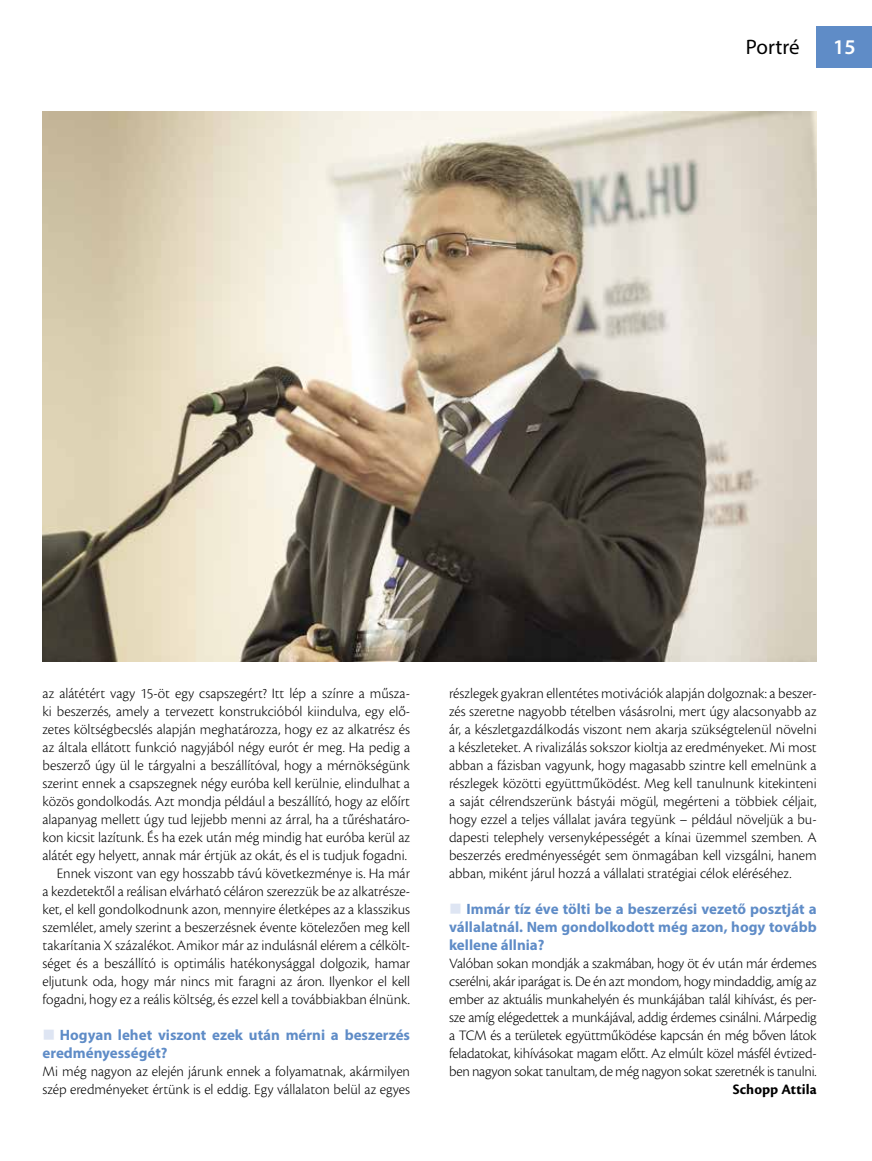
<style>
.page{position:relative;width:872px;height:1161px;background:#fff}
.page>*{position:absolute;margin:0;border:0;box-sizing:border-box;transform-origin:0 0}
.t1{font:21px "Myriad Pro";color:#000}
.t2{font:600 21px "Myriad Pro";color:#fff}
.t3{font:300 15px/18px "Cronos Pro";color:#000;text-align:justify}
.t4{font:700 15px/18px "Myriad Pro";color:#5f8cc7}
.t5{font:700 15px "Cronos Pro";color:#000}
.s1{color:#dee5f3}
</style>
<div class="page">
<div style="left:816px;top:27px;width:56px;height:41px;background:#5f8cc7"></div>
<img style="left:43px;top:111px;width:773px;height:551px">
<h1 class="t1" style="left:746px;top:34px;width:55px">Portré</h1>
<h1 class="t2" style="left:833px;top:34px;width:24px">15</h1>
<p class="t3" style="left:43px;top:684px;width:369px;text-align:right">az alátétért vagy 15-öt egy csapszegért? Itt lép a színre a műsza&shy;ki beszerzés, amely a tervezett konstrukcióból kiindulva, egy elő&shy;zetes költségbecslés alapján meghatározza, hogy ez az alkatrész és az általa ellátott funkció nagyjából négy eurót ér meg. Ha pedig a beszerző úgy ül le tárgyalni a beszállítóval, hogy a mérnökségünk szerint ennek a csapszegnek négy euróba kell kerülnie, elindulhat a közös gondolkodás. Azt mondja például a beszállító, hogy az előírt alapanyag mellett úgy tud lejjebb menni az árral, ha a tűréshatáro&shy;kon kicsit lazítunk. És ha ezek után még mindig hat euróba kerül az alátét egy helyett, annak már értjük az okát, és el is tudjuk fogadni.<br>Ennek viszont van egy hosszabb távú következménye is. Ha már<br>a kezdetektől a reálisan elvárható céláron szerezzük be az alkatrésze&shy;ket, el kell gondolkodnunk azon, mennyire életképes az a klasszikus szemlélet, amely szerint a beszerzésnek évente kötelezően meg kell takarítania X százalékot. Amikor már az indulásnál elérem a célkölt&shy;séget és a beszállító is optimális hatékonysággal dolgozik, hamar eljutunk oda, hogy már nincs mit faragni az áron. Ilyenkor el kell fogadni, hogy ez a reális költség, és ezzel kell a továbbiakban élnünk.</p>
<p class="t4" style="left:43px;top:1025px;width:369px"><span class="s1">■</span> Hogyan lehet viszont ezek után mérni a beszerzés eredményességét?</p>
<p class="t3" style="left:43px;top:1062px;width:369px">Mi még nagyon az elején járunk ennek a folyamatnak, akármilyen szép eredményeket értünk is el eddig. Egy vállalaton belül az egyes</p>
<p class="t3" style="left:449px;top:684px;width:369px">részlegek gyakran ellentétes motivációk alapján dolgoznak: a beszer&shy;zés szeretne nagyobb tételben vásásrolni, mert úgy alacsonyabb az ár, a készletgazdálkodás viszont nem akarja szükségtelenül növelni a készleteket. A rivalizálás sokszor kioltja az eredményeket. Mi most abban a fázisban vagyunk, hogy magasabb szintre kell emelnünk a részlegek közötti együttműködést. Meg kell tanulnunk kitekinteni a saját célrendszerünk bástyái mögül, megérteni a többiek céljait, hogy ezzel a teljes vállalat javára tegyünk – például növeljük a bu&shy;dapesti telephely versenyképességét a kínai üzemmel szemben. A beszerzés eredményességét sem önmagában kell vizsgálni, hanem abban, miként járul hozzá a vállalati stratégiai célok eléréséhez.</p>
<p class="t4" style="left:449px;top:899px;width:369px;text-align:justify"><span class="s1">■</span> Immár tíz éve tölti be a beszerzési vezető posztját a vállalatnál. Nem gondolkodott még azon, hogy tovább kellene állnia?</p>
<p class="t3" style="left:449px;top:954px;width:369px">Valóban sokan mondják a szakmában, hogy öt év után már érdemes cserélni, akár iparágat is. De én azt mondom, hogy mindaddig, amíg az ember az aktuális munkahelyén és munkájában talál kihívást, és per&shy;sze amíg elégedettek a munkájával, addig érdemes csinálni. Márpedig a TCM és a területek együttműködése kapcsán én még bőven látok feladatokat, kihívásokat magam előtt. Az elmúlt közel másfél évtized&shy;ben nagyon sokat tanultam, de még nagyon sokat szeretnék is tanulni.</p>
<p class="t5" style="left:732px;top:1081px;width:85px">Schopp Attila</p>
</div>
